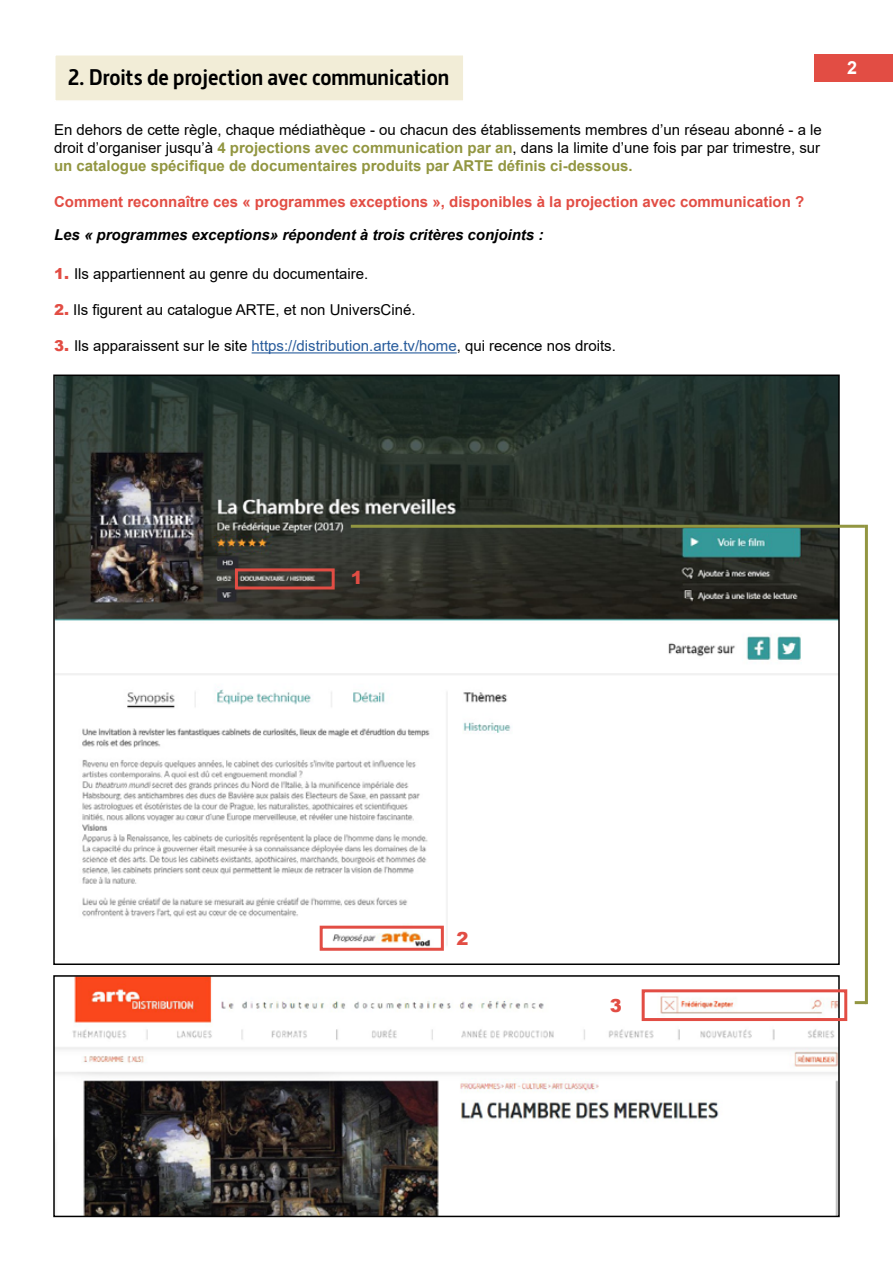
<style>
.page{position:relative;width:893px;height:1263px;background:#fff}
.page>*{position:absolute;margin:0;border:0;box-sizing:border-box;transform-origin:0 0}
.t1{font:700 22.5px "Barna";color:#000}
.t2{font:900 18px "Arial";color:#e24d44}
.t3{font:700 18px "Arial";color:#fff}
.t4{font:15px/18px "Arial";color:#000;text-align:justify}
.t5{font:700 15px "Arial";color:#e24d44}
.t6{font:italic 700 15px "Arial";color:#000}
.s1{font-weight:700;color:#929641}
.s2{font-weight:900;color:#e24d44}
.s3{color:#275b9b}
</style>
<div class="page">
<img style="left:56px;top:978px;width:781px;height:236px">
<div style="left:53px;top:975px;width:787px;height:242px;border:2px solid #000"></div>
<div style="left:814px;top:54px;width:79px;height:28px;background:#e24d44"></div>
<hr style="left:252px;top:352px;width:205px;height:1px;background:#275b9b">
<div style="left:54px;top:54px;width:411px;height:48px;background:#f2edd7;border:2px solid #fff"></div>
<img style="left:56px;top:377px;width:781px;height:574px">
<div style="left:235px;top:568px;width:100px;height:21px;border:3px solid #e24d44"></div>
<div style="left:320px;top:926px;width:124px;height:25px;border:3px solid #e24d44"></div>
<div style="left:642px;top:989px;width:205px;height:32px;border:3px solid #e24d44"></div>
<hr style="left:351px;top:525px;width:514px;height:3px;background:#929641">
<hr style="left:865px;top:525px;width:3px;height:479px;background:#929641">
<svg style="left:855px;top:1001px;width:10px;height:3px"></svg>
<h1 class="t1" style="left:68px;top:63px;width:383px">2. Droits de projection avec communication</h1>
<p class="t4" style="left:54px;top:121px;width:769px">En dehors de cette règle, chaque médiathèque - ou chacun des établissements membres d’un réseau abonné - a le droit d’organiser jusqu’à <span class="s1">4 projections avec communication par an</span>, dans la limite d’une fois par par trimestre, sur <span class="s1">un catalogue spécifique de documentaires produits par ARTE définis ci-dessous.</span></p>
<p class="t5" style="left:54px;top:191px;width:752px">Comment reconnaître ces « programmes exceptions », disponibles à la projection avec communication ?</p>
<p class="t6" style="left:54px;top:225px;width:491px">Les « programmes exceptions» répondent à trois critères conjoints :</p>
<p class="t4" style="left:54px;top:265px;width:316px"><span class="s2">1.</span> Ils appartiennent au genre du documentaire.</p>
<p class="t4" style="left:54px;top:301px;width:363px"><span class="s2">2.</span> Ils figurent au catalogue ARTE, et non UniversCiné.</p>
<p class="t4" style="left:54px;top:337px;width:563px"><span class="s2">3.</span> Ils apparaissent sur le site <span class="s3">https://distribution.arte.tv/home</span>, qui recence nos droits.</p>
<p class="t3" style="left:847px;top:55px;width:12px">2</p>
<p class="t2" style="left:351px;top:565px;width:14px">1</p>
<p class="t2" style="left:456px;top:926px;width:14px">2</p>
<p class="t2" style="left:610px;top:992px;width:14px">3</p>
</div>
